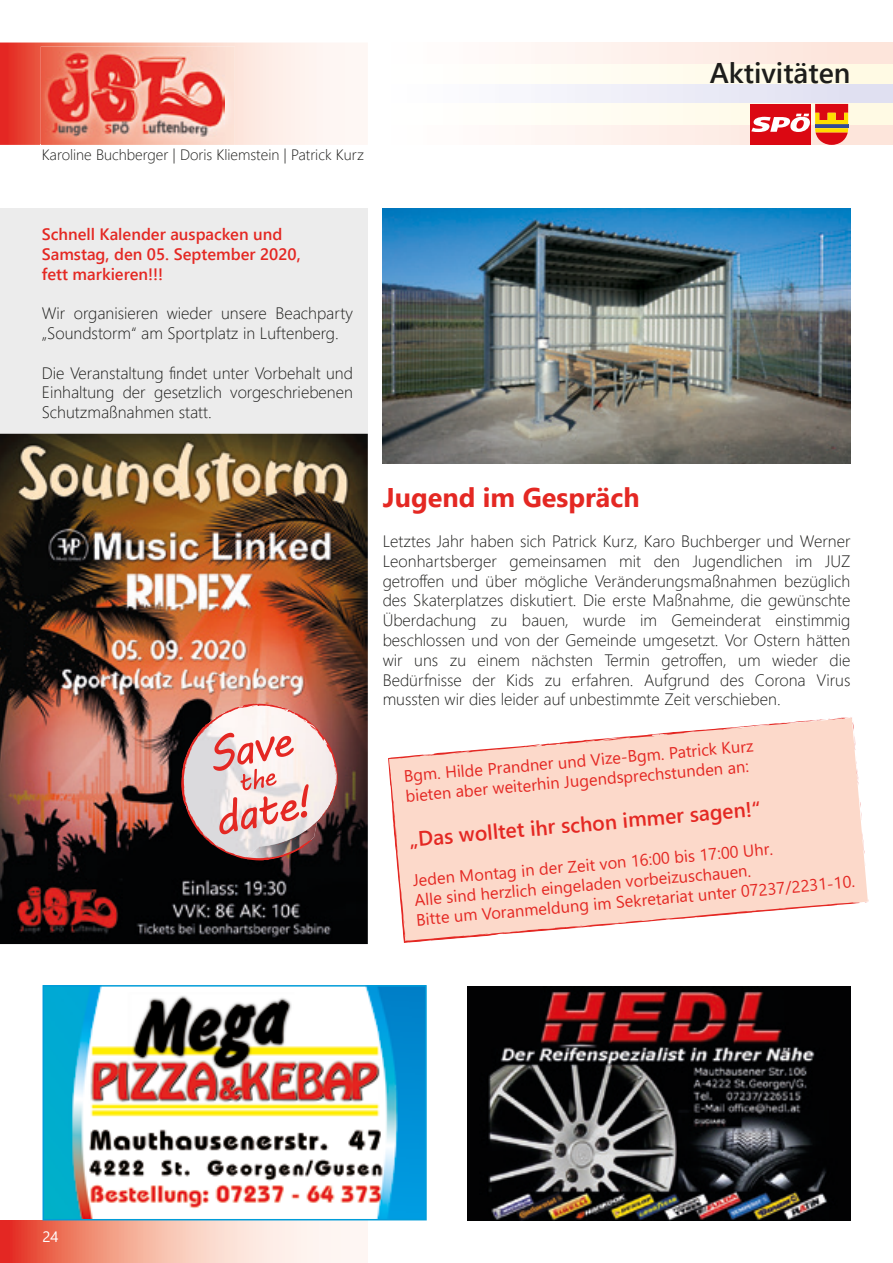
<style>
.page{position:relative;width:893px;height:1263px;background:#fff}
.page>*{position:absolute;margin:0;border:0;box-sizing:border-box;transform-origin:0 0}
.t1{font:600 28.5px "Segoe UI";color:#1d1d1b}
.t2{font:700 27px "Segoe UI";color:#e42823}
.t3{font:600 21px "Segoe UI";color:#e42823}
.t4{font:300 16.5px/19.8px "Segoe UI";color:#1d1d1b;text-align:justify}
.t5{font:16.5px/19.8px "Segoe UI";color:#e42823}
.t6{font:600 16.5px/19.8px "Segoe UI";color:#e42823}
.t7{font:300 15px "Segoe UI";color:#1d1d1b}
.t8{font:15px "Segoe UI";color:#fff}
</style>
<div class="page">
<svg style="left:531px;top:124px;width:362px;height:21px"></svg>
<div style="left:383px;top:83px;width:510px;height:21px;background:linear-gradient(to right,#fff,#dedef0)"></div>
<svg style="left:567px;top:104px;width:326px;height:20px"></svg>
<div style="left:383px;top:63px;width:510px;height:20px;background:linear-gradient(to right,#fff,#fff9e2)"></div>
<div style="left:383px;top:43px;width:510px;height:20px;background:linear-gradient(to right,#fff,#fde3d8)"></div>
<svg style="left:0;top:1220px;width:368px;height:43px"></svg>
<img style="left:0;top:43px;width:367px;height:102px">
<svg style="left:751px;top:104px;width:97px;height:41px;background:#e05345"></svg>
<div style="left:0;top:208px;width:368px;height:226px;background:#ececec"></div>
<img style="left:0;top:434px;width:368px;height:510px">
<img style="left:383px;top:208px;width:467px;height:255px">
<svg style="left:388px;top:723px;width:476px;height:220px;fill:#fcd9ca"></svg>
<svg style="left:421px;top:754px;width:10px;height:3px"></svg>
<svg style="left:776px;top:717px;width:83px;height:69px;background:#fcdbcd"></svg>
<svg style="left:715px;top:727px;width:31px;height:2px"></svg>
<svg style="left:659px;top:734px;width:8px;height:2px"></svg>
<svg style="left:584px;top:739px;width:11px;height:3px"></svg>
<svg style="left:856px;top:898px;width:13px;height:6px"></svg>
<svg style="left:397px;top:871px;width:4px;height:14px"></svg>
<img style="left:175px;top:704px;width:165px;height:154px">
<svg style="left:181px;top:703px;width:157px;height:157px"></svg>
<img style="left:46px;top:988px;width:378px;height:229px">
<div style="left:43px;top:985px;width:384px;height:235px;border:2px solid #019cd9"></div>
<img style="left:468px;top:986px;width:382px;height:234px">
<img style="left:41px;top:46px;width:194px;height:99px">
<img style="left:45px;top:51px;width:179px;height:85px">
<p class="t7" style="left:42px;top:140px;width:324px">Karoline Buchberger | Doris Kliemstein | Patrick Kurz</p>
<p class="t6" style="left:42px;top:223px;width:260px">Schnell Kalender auspacken und<br>Samstag, den 05. September 2020, fett markieren!!!</p>
<p class="t4" style="left:42px;top:302px;width:313px">Wir organisieren wieder unsere Beachparty „Soundstorm“ am Sportplatz in Luftenberg.</p>
<p class="t4" style="left:42px;top:361px;width:313px">Die Veranstaltung findet unter Vorbehalt und Einhaltung der gesetzlich vorgeschriebenen Schutzmaßnahmen statt.</p>
<h1 class="t1" style="left:710px;top:46px;width:142px">Aktivitäten</h1>
<h2 class="t2" style="left:383px;top:472px;width:258px">Jugend im Gespräch</h2>
<p class="t4" style="left:383px;top:530px;width:469px">Letztes Jahr haben sich Patrick Kurz, Karo Buchberger und Werner Leonhartsberger gemeinsamen mit den Jugendlichen im JUZ getroffen und über mögliche Veränderungsmaßnahmen bezüglich des Skaterplatzes diskutiert. Die erste Maßnahme, die gewünschte Überdachung zu bauen, wurde im Gemeinderat einstimmig beschlossen und von der Gemeinde umgesetzt. Vor Ostern hätten wir uns zu einem nächsten Termin getroffen, um wieder die Bedürfnisse der Kids zu erfahren. Aufgrund des Corona Virus mussten wir dies leider auf unbestimmte Zeit verschieben.</p>
<p class="t5" style="left:403px;top:765px;width:352px;rotate:-5deg">Bgm. Hilde Prandner und Vize-Bgm. Patrick Kurz bieten aber weiterhin Jugendsprechstunden an:</p>
<p class="t3" style="left:408px;top:819px;width:354px;rotate:-5deg">„Das wolltet ihr schon immer sagen!“</p>
<p class="t5" style="left:412px;top:869px;width:442px;rotate:-5deg">Jeden Montag in der Zeit von 16:00 bis 17:00 Uhr.<br>Alle sind herzlich eingeladen vorbeizuschauen.<br>Bitte um Voranmeldung im Sekretariat unter 07237/2231-10.</p>
<p class="t8" style="left:43px;top:1223px;width:18px">24</p>
</div>
